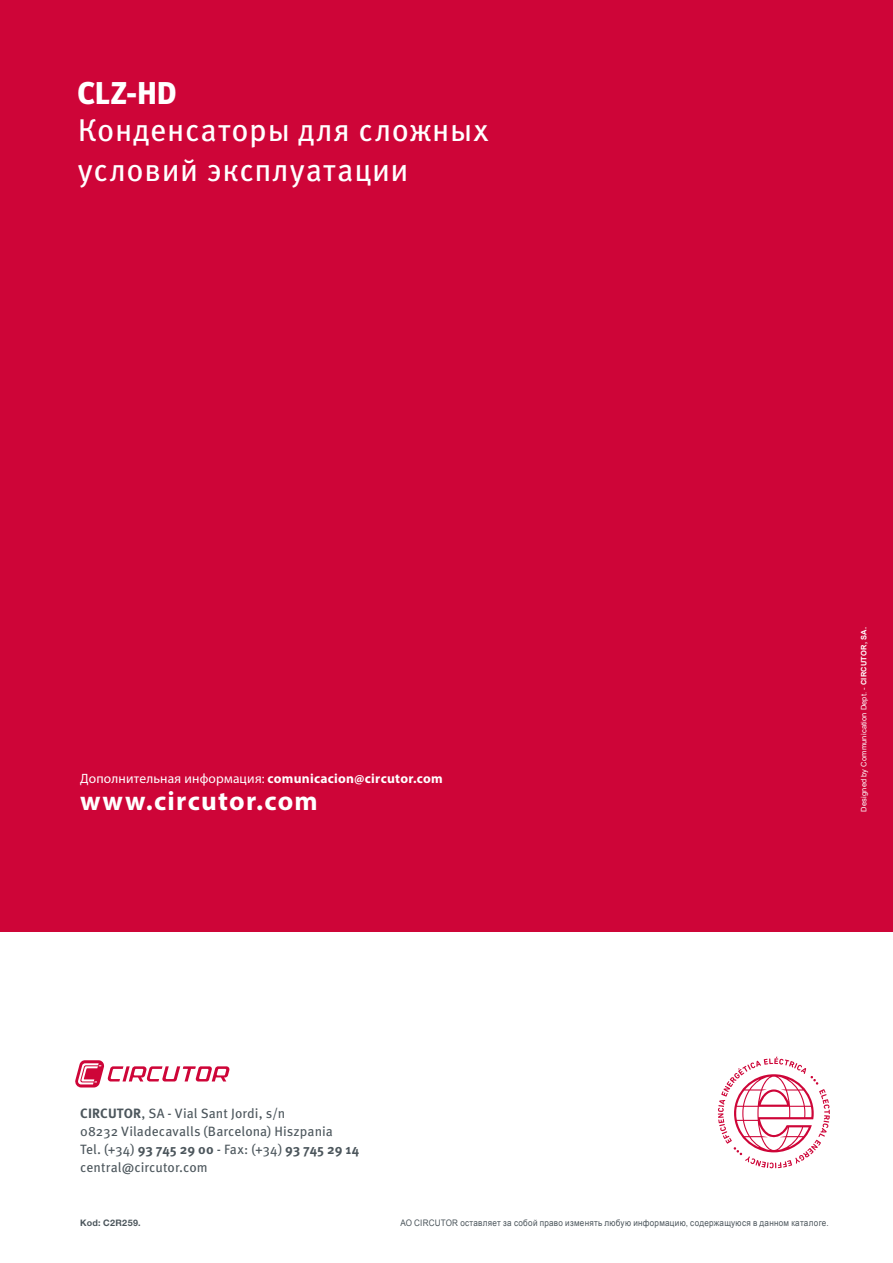
<style>
.page{position:relative;width:893px;height:1263px;background:#fff}
.page>*{position:absolute;margin:0;border:0;box-sizing:border-box;transform-origin:0 0}
.t1{font:31.5px/40.5px "Meta Pro";letter-spacing:.02em;color:#fff}
.t2{font:700 31.5px "Meta Head OT";color:#fff}
.t3{font:700 27px "Myriad Pro";letter-spacing:.045em;color:#fff}
.t4{font:13.5px/18px "Meta Pro";letter-spacing:.005em;color:#4c565c}
.t5{font:13.5px "Myriad Pro";letter-spacing:.015em;color:#fff}
.t6{font:9px "Arial";letter-spacing:.035em;color:#4c565c;scale:.9 1}
.t7{font:700 9px "Helvetica Neue LT Std";letter-spacing:.035em;color:#4c565c}
.t8{font:7.5px "Arial";letter-spacing:.02em;color:#fff}
.s1{font-weight:700}
</style>
<div class="page">
<div style="left:0;top:0;width:893px;height:931px;background:#ce0538"></div>
<svg style="left:75px;top:1060px;width:155px;height:27px"></svg>
<svg style="left:718px;top:1056px;width:112px;height:112px"></svg>
<h1 class="t2" style="left:78px;top:74px;width:100px">CLZ-HD</h1>
<h1 class="t1" style="left:78px;top:107px;width:412px">Конденсаторы для сложных условий эксплуатации</h1>
<p class="t5" style="left:80px;top:770px;width:364px">Дополнительная информация: <span class="s1">comunicacion@circutor.com</span></p>
<h2 class="t3" style="left:80px;top:783px;width:239px">www.circutor.com</h2>
<p class="t8" style="left:859px;top:812px;width:186px;rotate:-90deg">Designed by Communication Dept. - <span class="s1">CIRCUTOR, SA.</span></p>
<p class="t4" style="left:80px;top:1103px;width:280px"><span class="s1">CIRCUTOR</span>, SA - Vial Sant Jordi, s/n<br>08232 Viladecavalls (Barcelona) Hiszpania<br>Tel. (+34) <span class="s1">93 745 29 00</span> - Fax: (+34) <span class="s1">93 745 29 14 </span>central@circutor.com</p>
<p class="t7" style="left:80px;top:1217px;width:62px">Kod: C2R259.</p>
<p class="t6" style="left:400px;top:1217px;width:477px">АО CIRCUTOR оставляет за собой право изменять любую информацию, содержащуюся в данном каталоге.</p>
</div>
